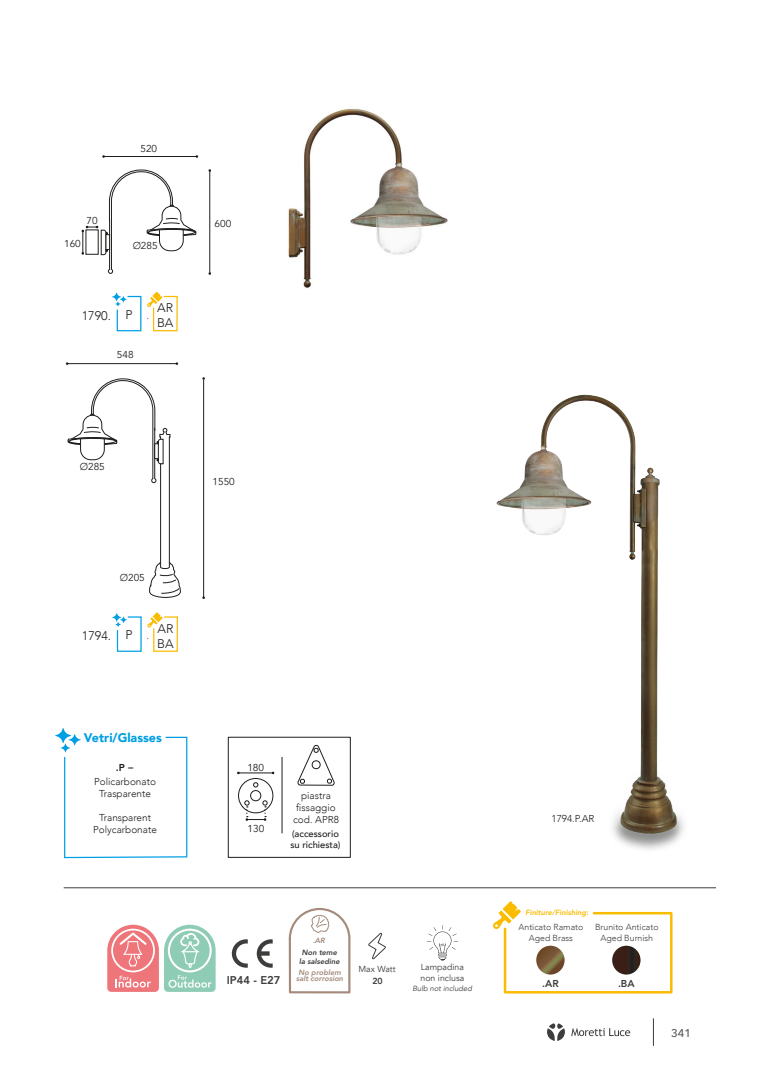
<style>
.page{position:relative;width:780px;height:1088px;background:#fff}
.page>*{position:absolute;margin:0;border:0;box-sizing:border-box;transform-origin:0 0}
.t1{font:300 12.5px/15px "Avenir";color:#1d1d1b}
.t2{font:900 12.5px "Avenir";color:#009fe3}
.t3{font:800 11.25px "Avenir";color:#3d3d3c}
.t4{font:500 11.25px "Avenir Next";color:#575756}
.t5{font:300 10px/12px "Avenir";color:#1d1d1b;text-align:center}
.t6{font:10px "Avenir";color:#1e1e1c}
.t7{font:800 10px "Avenir";color:#3d3d3c}
.t8{font:10px "Avenir";color:#1d1d1b}
.t9{font:800 10px "Avenir";color:#1d1d1b}
.t10{font:500 9.38px/11.2px "Avenir";color:#1d1d1b}
.t11{font:300 8.75px/10.5px "Avenir";color:#3d3d3c;text-align:center}
.t12{font:8.75px/10.5px "Avenir";color:#3d3d3c}
.t13{font:800 8.75px "Avenir";color:#3d3d3c}
.t14{font:italic 800 7.5px/6.2px "Avenir";color:#a48b7c;text-align:center}
.t15{font:italic 800 7.5px "Avenir";color:#fbbb00}
.t16{font:italic 800 7.5px/8.8px "Avenir";color:#3d3d3c;text-align:center}
.t17{font:italic 7.5px "Avenir";color:#3d3d3c}
.s1{font-weight:300}
</style>
<div class="page">
<svg style="left:288px;top:909px;width:63px;height:85px"></svg>
<svg style="left:493px;top:901px;width:180px;height:93px"></svg>
<svg style="left:536px;top:946px;width:28px;height:28px"></svg>
<svg style="left:612px;top:946px;width:28px;height:28px"></svg>
<hr style="left:64px;top:887px;width:652px;height:1px;background:#3d3d3c">
<svg style="left:427px;top:925px;width:31px;height:36px"></svg>
<svg style="left:232px;top:939px;width:16px;height:29px"></svg>
<svg style="left:257px;top:939px;width:16px;height:29px"></svg>
<svg style="left:368px;top:932px;width:18px;height:28px"></svg>
<svg style="left:107px;top:925px;width:109px;height:67px"></svg>
<img style="left:496px;top:394px;width:188px;height:456px">
<img style="left:288px;top:108px;width:160px;height:180px">
<svg style="left:112px;top:292px;width:66px;height:40px"></svg>
<svg style="left:112px;top:612px;width:66px;height:40px"></svg>
<svg style="left:55px;top:728px;width:133px;height:131px"></svg>
<div style="left:228px;top:737px;width:123px;height:121px;border:1px solid #1d1d1b"></div>
<svg style="left:237px;top:772px;width:37px;height:49px"></svg>
<svg style="left:297px;top:744px;width:37px;height:41px"></svg>
<hr style="left:282px;top:757px;width:1px;height:76px;background:#1d1d1b">
<hr style="left:104px;top:156px;width:92px;height:1px;background:#1e1e1c">
<hr style="left:209px;top:171px;width:1px;height:102px;background:#1e1e1c">
<svg style="left:82px;top:170px;width:114px;height:104px"></svg>
<hr style="left:203px;top:380px;width:1px;height:219px;background:#1e1e1c">
<hr style="left:67px;top:363px;width:110px;height:1px;background:#1e1e1c">
<svg style="left:68px;top:378px;width:113px;height:220px"></svg>
<svg style="left:571px;top:1028px;width:59px;height:8px"></svg>
<svg style="left:547px;top:1023px;width:18px;height:18px"></svg>
<svg style="left:653px;top:1018px;width:1px;height:28px"></svg>
<p class="t6" style="left:86px;top:215px;width:13px">70</p>
<p class="t6" style="left:140px;top:143px;width:18px">520</p>
<p class="t6" style="left:64px;top:237px;width:18px">160</p>
<p class="t6" style="left:133px;top:240px;width:26px"><span class="s1">Ø</span>285</p>
<p class="t1" style="left:82px;top:308px;width:31px">1790.</p>
<p class="t1" style="left:157px;top:300px;width:18px">AR<br>BA</p>
<p class="t1" style="left:125px;top:307px;width:9px">P</p>
<p class="t5" style="left:146px;top:309px;width:4px">.</p>
<p class="t6" style="left:117px;top:348px;width:18px">548</p>
<p class="t6" style="left:215px;top:217px;width:18px">600</p>
<p class="t6" style="left:80px;top:461px;width:27px"><span class="s1">Ø</span>285</p>
<p class="t6" style="left:120px;top:571px;width:27px"><span class="s1">Ø</span>205</p>
<p class="t1" style="left:82px;top:628px;width:31px">1794.</p>
<p class="t1" style="left:157px;top:621px;width:18px">AR<br>BA</p>
<p class="t1" style="left:126px;top:627px;width:9px">P</p>
<p class="t5" style="left:147px;top:630px;width:4px">.</p>
<p class="t2" style="left:84px;top:726px;width:80px">Vetri/Glasses</p>
<p class="t9" style="left:116px;top:759px;width:20px">.P <span class="s1">=</span></p>
<p class="t5" style="left:94px;top:775px;width:63px">Policarbonato<br>Trasparente</p>
<p class="t5" style="left:93px;top:811px;width:65px">Transparent<br>Polycarbonate</p>
<p class="t6" style="left:213px;top:475px;width:24px">1550</p>
<p class="t8" style="left:247px;top:762px;width:18px">180</p>
<p class="t8" style="left:247px;top:822px;width:18px">130</p>
<p class="t5" style="left:293px;top:789px;width:47px">piastra fissaggio cod. APR8</p>
<p class="t10" style="left:290px;top:827px;width:51px">(accessorio su richiesta)</p>
<p class="t3" style="left:227px;top:971px;width:55px">IP44 - E27</p>
<p class="t14" style="left:312px;top:937px;width:14px">.AR</p>
<p class="t16" style="left:299px;top:948px;width:42px">Non teme la salsedine</p>
<p class="t14" style="left:296px;top:969px;width:49px">No problem salt corrosion</p>
<p class="t12" style="left:358px;top:964px;width:39px">Max Watt</p>
<p class="t13" style="left:372px;top:974px;width:12px">20</p>
<p class="t12" style="left:420px;top:962px;width:45px">Lampadina non inclusa</p>
<p class="t17" style="left:412px;top:984px;width:61px">Bulb not included</p>
<p class="t5" style="left:551px;top:813px;width:44px">1794.P.AR</p>
<p class="t15" style="left:525px;top:908px;width:65px">Finiture/Finishing:</p>
<p class="t11" style="left:518px;top:922px;width:66px">Anticato Ramato<br>Aged Brass</p>
<p class="t11" style="left:595px;top:922px;width:65px">Brunito Anticato<br>Aged Burnish</p>
<p class="t7" style="left:542px;top:975px;width:18px">.AR</p>
<p class="t7" style="left:618px;top:975px;width:18px">.BA</p>
<p class="t4" style="left:671px;top:1023px;width:22px">341</p>
</div>
